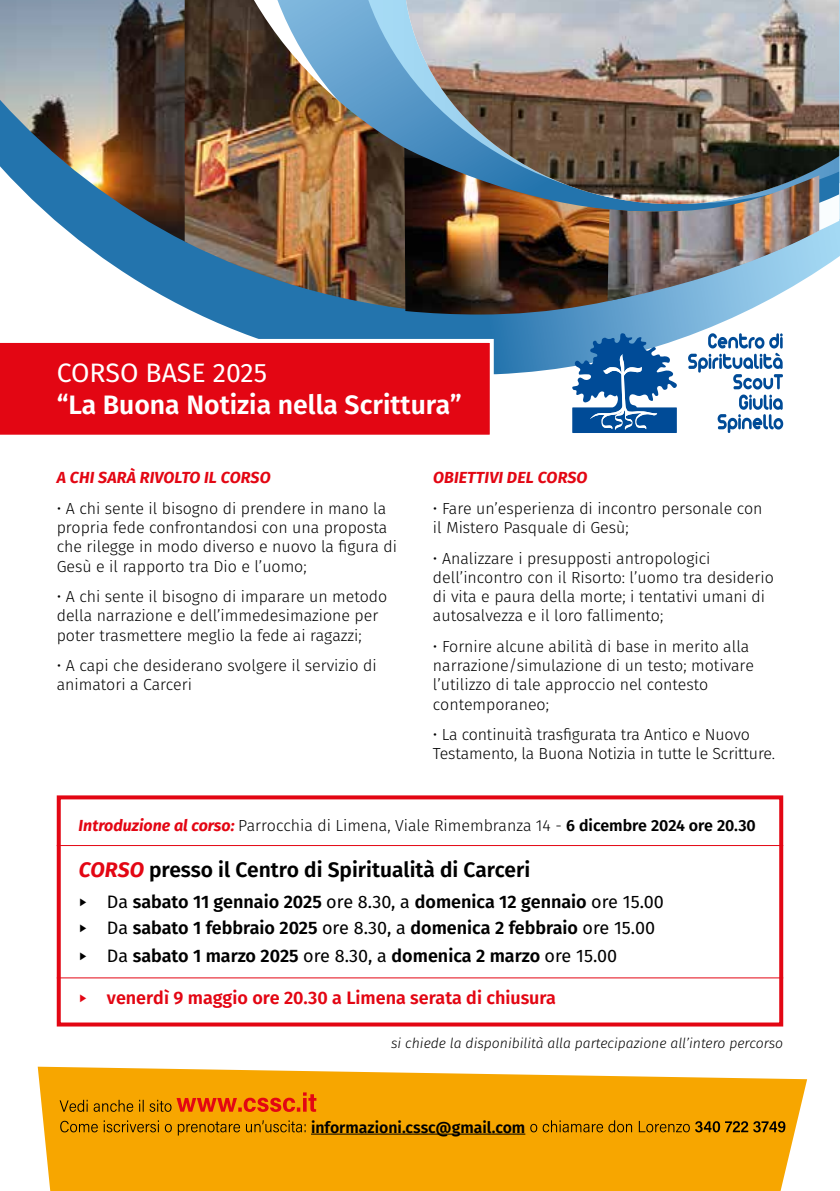
<style>
.page{position:relative;width:840px;height:1191px;background:#fff}
.page>*{position:absolute;margin:0;border:0;box-sizing:border-box;transform-origin:0 0}
.t1{font:600 26.6px "Fira Sans";color:#fff}
.t2{font:26.6px "Fira Sans";color:#fff}
.t3{font:600 21px "Fira Sans";color:#000}
.t4{font:600 18px/26px "Fira Sans";color:#000}
.t5{font:600 18px "Fira Sans";color:#e30613}
.t6{font:300 16px/19.2px "Fira Sans";color:#000}
.t7{font:italic 700 16px "Fira Sans";letter-spacing:.01em;color:#e30613}
.t8{font:600 15.8px "Fira Sans";color:#000}
.t9{font:italic 300 14px "Fira Sans";color:#000}
.s1{font-weight:700;font-style:italic;color:#e30613}
.s2{font-weight:600}
.s3{font-weight:300}
.s4{font-weight:400}
</style>
<div class="page">
<svg style="left:172px;top:301px;width:611px;height:73px"></svg>
<svg style="left:83px;top:243px;width:755px;height:46px"></svg>
<img style="left:430px;top:0;width:408px;height:204px">
<img style="left:0;top:0;width:184px;height:243px">
<img style="left:184px;top:0;width:246px;height:311px">
<img style="left:404px;top:148px;width:278px;height:166px">
<img style="left:607px;top:175px;width:211px;height:126px">
<svg style="left:38px;top:1066px;width:768px;height:125px;background:#f7ad16"></svg>
<svg style="left:60px;top:1092px;width:256px;height:20px;background:#e57c03"></svg>
<svg style="left:60px;top:1120px;width:245px;height:15px;background:#cd8a00"></svg>
<svg style="left:530px;top:1120px;width:255px;height:12px;background:#b97c00"></svg>
<svg style="left:838px;top:0;width:2px;height:257px"></svg>
<hr style="left:311px;top:1133px;width:214px;height:1px;background:#000">
<svg style="left:687px;top:333px;width:95px;height:100px"></svg>
<svg style="left:571px;top:333px;width:106px;height:100px"></svg>
<div style="left:0;top:339px;width:493px;height:96px;background:#e30613"></div>
<div style="left:57px;top:795px;width:725px;height:231px;border:4px solid #e30613"></div>
<hr style="left:57px;top:845px;width:725px;height:1px;background:#e30613">
<hr style="left:57px;top:977px;width:725px;height:1px;background:#e30613">
<h1 class="t2" style="left:57px;top:353px;width:212px">CORSO BASE 2025</h1>
<h1 class="t1" style="left:57px;top:383px;width:406px">“La Buona Notizia nella Scrittura”</h1>
<p class="t7" style="left:57px;top:464px;width:215px">A CHI SARÀ RIVOLTO IL CORSO</p>
<p class="t6" style="left:57px;top:498px;width:341px">• A chi sente il bisogno di prendere in mano la propria fede confrontandosi con una proposta che rilegge in modo diverso e nuovo la figura di Gesù e il rapporto tra Dio e l’uomo;</p>
<p class="t6" style="left:57px;top:587px;width:332px">• A chi sente il bisogno di imparare un metodo della narrazione e dell’immedesimazione per poter trasmettere meglio la fede ai ragazzi;</p>
<p class="t6" style="left:57px;top:656px;width:321px">• A capi che desiderano svolgere il servizio di animatori a Carceri</p>
<p class="t7" style="left:433px;top:464px;width:156px">OBIETTIVI DEL CORSO</p>
<p class="t6" style="left:433px;top:499px;width:331px">• Fare un’esperienza di incontro personale con il Mistero Pasquale di Gesù;</p>
<p class="t6" style="left:433px;top:548px;width:342px">• Analizzare i presupposti antropologici dell’incontro con il Risorto: l’uomo tra desiderio di vita e paura della morte; i tentativi umani di autosalvezza e il loro fallimento;</p>
<p class="t6" style="left:433px;top:636px;width:322px">• Fornire alcune abilità di base in merito alla narrazione/simulazione di un testo; motivare l’utilizzo di tale approccio nel contesto contemporaneo;</p>
<p class="t6" style="left:433px;top:725px;width:343px">• La continuità trasfigurata tra Antico e Nuovo<br>Testamento, la Buona Notizia in tutte le Scritture.</p>
<p class="t6" style="left:79px;top:815px;width:678px"><span class="s1">Introduzione al corso:</span> Parrocchia di Limena, Viale Rimembranza 14 - <span class="s2">6 dicembre 2024 ore 20.30</span></p>
<h2 class="t3" style="left:79px;top:853px;width:453px"><span class="s1">CORSO</span> presso il Centro di Spiritualità di Carceri</h2>
<p class="t4" style="left:79px;top:887px;width:586px"><span class="s3">▸</span> <span class="s4">Da</span> sabato 11 gennaio 2025 <span class="s4">ore 8.30, a</span> domenica 12 gennaio <span class="s4">ore 15.00 </span><span class="s3">▸</span> <span class="s4">Da</span> sabato 1 febbraio 2025 <span class="s4">ore 8.30, a</span> domenica 2 febbraio <span class="s4">ore 15.00</span></p>
<p class="t4" style="left:79px;top:941px;width:540px"><span class="s3">▸</span> <span class="s4">Da</span> sabato 1 marzo 2025 <span class="s4">ore 8.30, a</span> domenica 2 marzo <span class="s4">ore 15.00</span></p>
<p class="t5" style="left:79px;top:982px;width:478px"><span class="s3">▸</span> venerdì 9 maggio ore 20.30 a Limena serata di chiusura</p>
<p class="t9" style="left:391px;top:1033px;width:393px">si chiede la disponibilità alla partecipazione all’intero percorso</p>
<p class="t8" style="left:311px;top:1114px;width:216px">informazioni.cssc@gmail.com</p>
</div>
